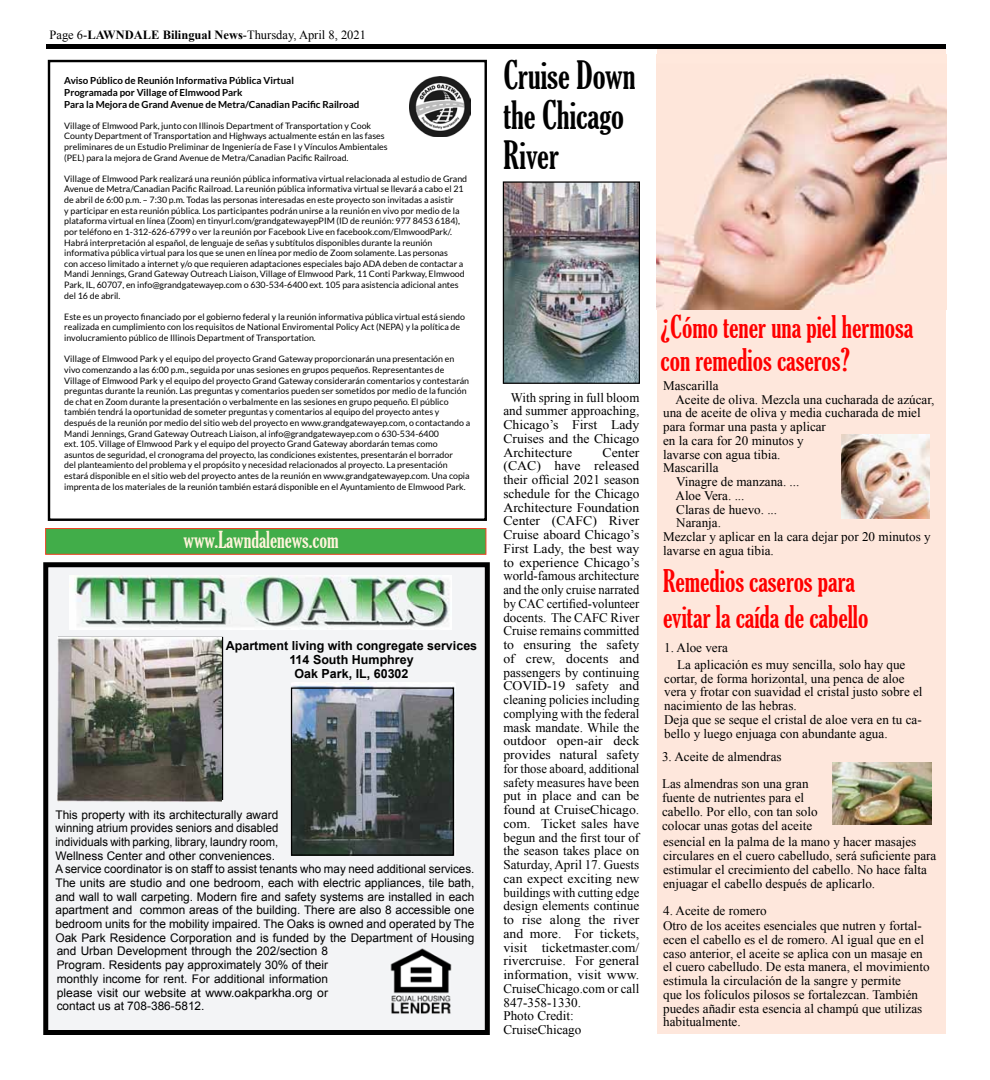
<style>
.page{position:relative;width:990px;height:1080px;background:#fff}
.page>*{position:absolute;margin:0;border:0;box-sizing:border-box;transform-origin:0 0}
.t1{font:extra-condensed 37.5px/40px "Gloucester";color:#000}
.t2{font:extra-condensed 30px/32.5px "Gloucester";color:#f00}
.t3{font:extra-condensed 22.5px "Gloucester";color:#fff4db}
.t4{font:13.12px/13.8px "Times New Roman";color:#000}
.t5{font:13.12px/13.8px "Times New Roman";color:#000;scale:1.05 1}
.t6{font:700 12.5px/13.8px "Arial";color:#000;text-align:center}
.t7{font:12.5px "Times New Roman";color:#000}
.t8{font:11.88px/13.8px "Arial";color:#000}
.t9{font:700 9.75px/11.8px "Lato";color:#000}
.t10{font:8.88px/10.6px "Lato";color:#000}
.s1{font-weight:700}
</style>
<div class="page">
<div style="left:46px;top:44px;width:900px;height:5px;background:#000"></div>
<div style="left:46px;top:565px;width:441px;height:467px;background:#f3f4f6"></div>
<div style="left:43px;top:562px;width:447px;height:473px;border:5px solid #000"></div>
<img style="left:69px;top:575px;width:383px;height:55px">
<img style="left:292px;top:682px;width:163px;height:174px">
<div style="left:291px;top:688px;width:163px;height:168px;border:1px solid #000"></div>
<img style="left:390px;top:948px;width:62px;height:66px">
<img style="left:57px;top:638px;width:164px;height:163px">
<div style="left:657px;top:50px;width:288px;height:984px;background:#fee7dc"></div>
<div style="left:48px;top:60px;width:439px;height:461px;border:2px solid #000"></div>
<img style="left:410px;top:76px;width:60px;height:61px">
<img style="left:657px;top:54px;width:289px;height:256px">
<img style="left:832px;top:762px;width:100px;height:62px">
<img style="left:842px;top:434px;width:88px;height:84px">
<div style="left:45px;top:528px;width:441px;height:26px;background:#41ad49;border:1px solid #ef4123"></div>
<img style="left:505px;top:183px;width:133px;height:199px">
<div style="left:503px;top:181px;width:137px;height:203px;border:1px solid #000"></div>
<h3 class="t7" style="left:50px;top:26px;width:318px">Page 6-<span class="s1">LAWNDALE Bilingual News</span>-Thursday, April 8, 2021</h3>
<p class="t9" style="left:64px;top:75px;width:297px">Aviso Público de Reunión Informativa Pública Virtual<br>Programada por Village of Elmwood Park<br>Para la Mejora de Grand Avenue de Metra/Canadian Pacific Railroad</p>
<p class="t10" style="left:64px;top:120px;width:325px">Village of Elmwood Park, junto con Illinois Department of Transportation y Cook County Department of Transportation and Highways actualmente están en las fases preliminares de un Estudio Preliminar de Ingeniería de Fase I y Vínculos Ambientales (PEL) para la mejora de Grand Avenue de Metra/Canadian Pacific Railroad.</p>
<p class="t10" style="left:64px;top:173px;width:405px">Village of Elmwood Park realizará una reunión pública informativa virtual relacionada al estudio de Grand Avenue de Metra/Canadian Pacific Railroad. La reunión pública informativa virtual se llevará a cabo el 21 de abril de 6:00 p.m. – 7:30 p.m. Todas las personas interesadas en este proyecto son invitadas a asistir<br>y participar en esta reunión pública. Los participantes podrán unirse a la reunión en vivo por medio de la plataforma virtual en línea (Zoom) en tinyurl.com/grandgatewayepPIM (ID de reunión: 977 8453 6184), por teléfono en 1-312-626-6799 o ver la reunión por Facebook Live en facebook.com/ElmwoodPark/.<br>Habrá interpretación al español, de lenguaje de señas y subtítulos disponibles durante la reunión informativa pública virtual para los que se unen en línea por medio de Zoom solamente. Las personas<br>con acceso limitado a internet y/o que requieren adaptaciones especiales bajo ADA deben de contactar a Mandi Jennings, Grand Gateway Outreach Liaison, Village of Elmwood Park, 11 Conti Parkway, Elmwood Park, IL, 60707, en info@grandgatewayep.com o 630-534-6400 ext. 105 para asistencia adicional antes del 16 de abril.</p>
<p class="t10" style="left:64px;top:311px;width:402px">Este es un proyecto financiado por el gobierno federal y la reunión informativa pública virtual está siendo realizada en cumplimiento con los requisitos de National Enviromental Policy Act (NEPA) y la política de involucramiento público de Illinois Department of Transportation.</p>
<p class="t10" style="left:64px;top:354px;width:408px">Village of Elmwood Park y el equipo del proyecto Grand Gateway proporcionarán una presentación en vivo comenzando a las 6:00 p.m., seguida por unas sesiones en grupos pequeños. Representantes de Village of Elmwood Park y el equipo del proyecto Grand Gateway considerarán comentarios y contestarán preguntas durante la reunión. Las preguntas y comentarios pueden ser sometidos por medio de la función de chat en Zoom durante la presentación o verbalmente en las sesiones en grupo pequeño. El público también tendrá la oportunidad de someter preguntas y comentarios al equipo del proyecto antes y después de la reunión por medio del sitio web del proyecto en www.grandgatewayep.com, o contactando a Mandi Jennings, Grand Gateway Outreach Liaison, al info@grandgatewayep.com o 630-534-6400<br>ext. 105. Village of Elmwood Park y el equipo del proyecto Grand Gateway abordarán temas como<br>asuntos de seguridad, el cronograma del proyecto, las condiciones existentes, presentarán el borrador<br>del planteamiento del problema y el propósito y necesidad relacionados al proyecto. La presentación estará disponible en el sitio web del proyecto antes de la reunión en www.grandgatewayep.com. Una copia imprenta de los materiales de la reunión también estará disponible en el Ayuntamiento de Elmwood Park.</p>
<h3 class="t3" style="left:183px;top:527px;width:157px">www.Lawndalenews.com</h3>
<h3 class="t6" style="left:226px;top:639px;width:253px">Apartment living with congregate services<br>114 South Humphrey<br>Oak Park, IL, 60302</h3>
<p class="t8" style="left:55px;top:808px;width:421px">This property with its architecturally award<br>winning atrium provides seniors and disabled<br>individuals with parking, library, laundry room,<br>Wellness Center and other conveniences.<br>A service coordinator is on staff to assist tenants who may need additional services.<br>The units are studio and one bedroom, each with electric appliances, tile bath, and wall to wall carpeting. Modern fire and safety systems are installed in each apartment and common areas of the building. There are also 8 accessible one bedroom units for the mobility impaired. The Oaks is owned and operated by The Oak Park Residence Corporation and is funded by the Department of Housing and Urban Development through the 202/section 8<br>Program. Residents pay approximately 30% of their<br>monthly income for rent. For additional information<br>please visit our website at www.oakparkha.org or<br>contact us at 708-386-5812.</p>
<h1 class="t1" style="left:503px;top:55px;width:134px">Cruise Down the Chicago<br>River</h1>
<h3 class="t4" style="left:503px;top:390px;width:137px;text-align:justify;text-indent:7px">With spring in full bloom and summer approaching, Chicago’s First Lady Cruises and the Chicago Architecture</h3>
<p class="t5" style="left:503px;top:445px;width:131px;text-indent:99px">Center (CAC) have released their official 2021 season schedule for the Chicago<br>Architecture Foundation<br>Center (CAFC) River<br>Cruise aboard Chicago’s<br>First Lady, the best way to experience Chicago’s world-famous architecture and the only cruise narrated by CAC certified-volunteer docents. The CAFC River<br>Cruise remains committed to ensuring the safety of crew, docents and passengers by continuing<br>COVID-19 safety and cleaning policies including complying with the federal mask mandate. While the outdoor open-air deck provides natural safety for those aboard, additional safety measures have been put in place and can be found at CruiseChicago. com. Ticket sales have begun and the first tour of the season takes place on<br>Saturday, April 17. Guests can expect exciting new buildings with cutting edge design elements continue to rise along the river and more. For tickets, visit ticketmaster.com/ rivercruise. For general information, visit www.<br>CruiseChicago.com or call<br>847-358-1330.<br>Photo Credit:<br>CruiseChicago</p>
<h2 class="t2" style="left:661px;top:311px;width:254px">¿Cómo tener una piel hermosa con remedios caseros?</h2>
<h3 class="t4" style="left:663px;top:378px;width:57px">Mascarilla</h3>
<h3 class="t4" style="left:675px;top:392px;width:261px">Aceite de oliva. Mezcla una cucharada de azúcar,</h3>
<h3 class="t4" style="left:663px;top:406px;width:259px">una de aceite de oliva y media cucharada de miel</h3>
<h3 class="t4" style="left:663px;top:420px;width:164px">para formar una pasta y aplicar</h3>
<h3 class="t4" style="left:663px;top:433px;width:142px">en la cara for 20 minutos y</h3>
<h3 class="t4" style="left:663px;top:447px;width:119px">lavarse con agua tibia.</h3>
<h3 class="t4" style="left:663px;top:461px;width:57px">Mascarilla</h3>
<h3 class="t4" style="left:676px;top:475px;width:125px">Vinagre de manzana. ...</h3>
<h3 class="t4" style="left:676px;top:488px;width:71px">Aloe Vera. ...</h3>
<h3 class="t4" style="left:676px;top:502px;width:102px">Claras de huevo. ...</h3>
<h3 class="t4" style="left:676px;top:516px;width:46px">Naranja.</h3>
<h3 class="t4" style="left:663px;top:530px;width:269px">Mezclar y aplicar en la cara dejar por 20 minutos y</h3>
<h3 class="t4" style="left:663px;top:543px;width:112px">lavarse en agua tibia.</h3>
<h2 class="t2" style="left:663px;top:563px;width:207px;line-height:36px">Remedios caseros para evitar la caída de cabello</h2>
<h3 class="t4" style="left:664px;top:641px;width:65px">1. Aloe vera</h3>
<p class="t4" style="left:664px;top:657px;width:260px;text-indent:13px">La aplicación es muy sencilla, solo hay que cortar, de forma horizontal, una penca de aloe vera y frotar con suavidad el cristal justo sobre el nacimiento de las hebras.<br>Deja que se seque el cristal de aloe vera en tu ca&shy;bello y luego enjuaga con abundante agua.</p>
<h3 class="t4" style="left:662px;top:743px;width:148px;line-height:27.5px">3. Aceite de almendras<br>Las almendras son una gran</h3>
<h3 class="t4" style="left:662px;top:791px;width:157px">fuente de nutrientes para el cabello. Por ello, con tan solo colocar unas gotas del aceite</h3>
<h3 class="t4" style="left:663px;top:835px;width:275px">esencial en la palma de la mano y hacer masajes circulares en el cuero cabelludo, será suficiente para estimular el crecimiento del cabello. No hace falta enjuagar el cabello después de aplicarlo.</h3>
<h3 class="t4" style="left:663px;top:903px;width:260px;line-height:15.1px">4. Aceite de romero<br>Otro de los aceites esenciales que nutren y fortal-</h3>
<p class="t4" style="left:663px;top:932px;width:268px">ecen el cabello es el de romero. Al igual que en el caso anterior, el aceite se aplica con un masaje en el cuero cabelludo. De esta manera, el movimiento estimula la circulación de la sangre y permite<br>que los folículos pilosos se fortalezcan. También puedes añadir esta esencia al champú que utilizas habitualmente.</p>
</div>
